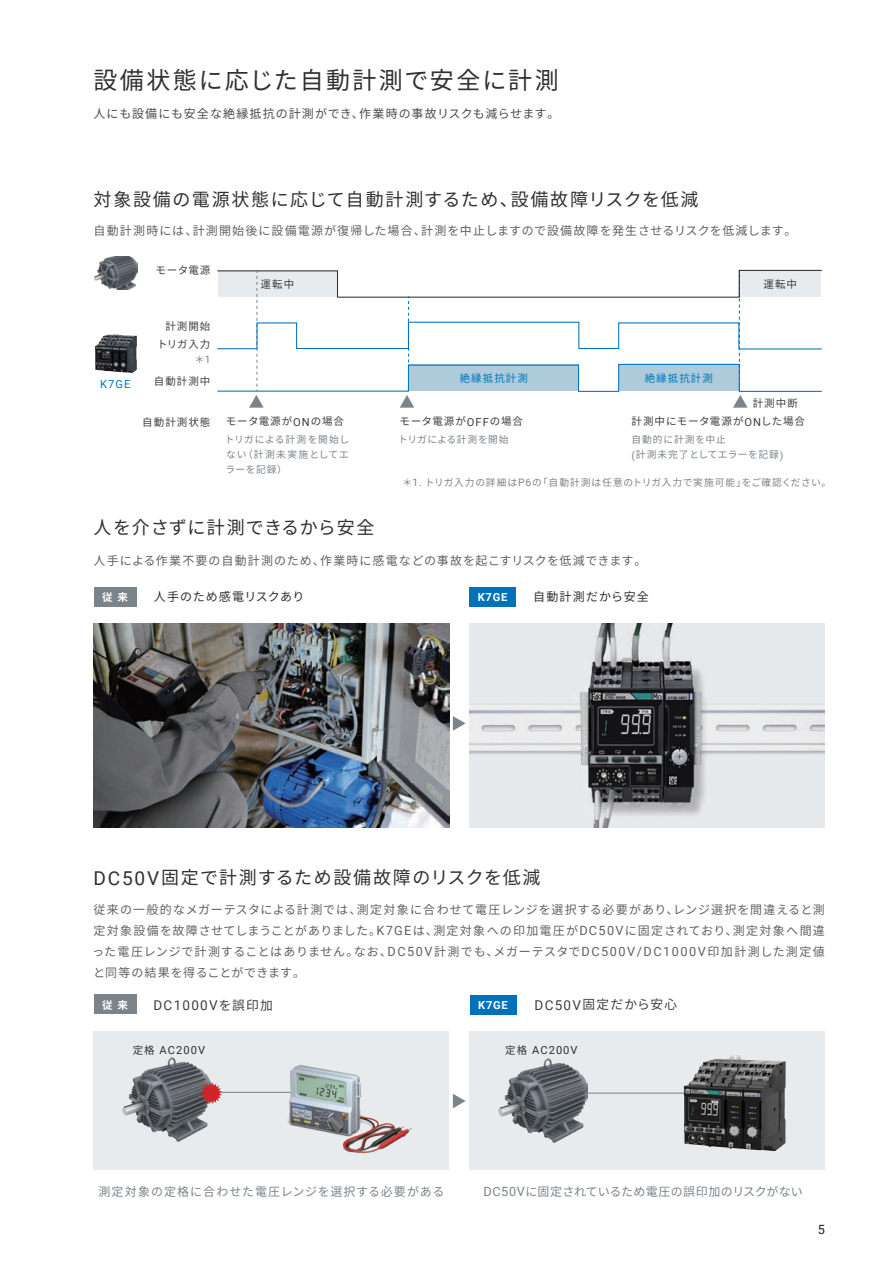
<style>
.page{position:relative;width:893px;height:1263px;background:#fff}
.page>*{position:absolute;margin:0;border:0;box-sizing:border-box;transform-origin:0 0}
.t1{font:24px "Source Han Sans";letter-spacing:.09em;color:#312f30}
.t2{font:18px "Source Han Sans";letter-spacing:.09em;color:#312f30}
.t3{font:18px "Source Han Sans";letter-spacing:.07em;color:#312f30}
.t4{font:18px "Source Han Sans";letter-spacing:.04em;color:#312f30}
.t5{font:13.5px "Roboto";letter-spacing:.095em;color:#3e3e3f}
.t6{font:12.75px "Source Han Sans";letter-spacing:.095em;color:#3e3e3f}
.t7{font:12.75px "Roboto";color:#231f20}
.t8{font:12px/21px "Source Han Sans";letter-spacing:.075em;color:#616164;text-align:justify}
.t9{font:12px "Source Han Sans";letter-spacing:.08em;color:#4a4b4c}
.t10{font:12px "Source Han Sans";letter-spacing:.02em;color:#7b848a}
.t11{font:12px "Source Han Sans";letter-spacing:.08em;color:#7b848a}
.t12{font:12px "Source Han Sans";letter-spacing:.055em;color:#312f30}
.t13{font:12px "Source Han Sans";letter-spacing:.085em;color:#312f30}
.t14{font:11.1px "Roboto";letter-spacing:.095em;color:#312f30}
.t15{font:700 11.1px "Roboto";letter-spacing:.065em;color:#fff}
.t16{font:11.1px "Roboto";color:#0076be}
.t17{font:10.5px/18px "Source Han Sans";letter-spacing:.1em;color:#3e3e3f;text-align:right}
.t18{font:10.5px "Source Han Sans";letter-spacing:.08em;color:#3e3e3f}
.t19{font:10.5px "Source Han Sans";letter-spacing:.1em;color:#0076be}
.t20{font:700 10.5px "Source Han Sans";color:#fff}
.t21{font:9.75px/15px "Source Han Sans";letter-spacing:.08em;color:#7b848a;text-align:justify}
.t22{font:9.75px "Source Han Sans";letter-spacing:.04em;color:#7b848a}
.s1{font-family:"Roboto";font-size:10.35px}
.s2{font-family:"Roboto";font-size:11.1px}
.s3{font-family:"Roboto";font-size:19.05px}
.s4{font-family:"Roboto";font-size:12.75px}
.s5{font-family:"Source Han Sans";font-size:12.75px}
.s6{font-family:"Roboto";font-size:13.5px}
.s7{font-family:"Source Han Sans";font-size:10.5px}
</style>
<div class="page">
<img style="left:94px;top:624px;width:355px;height:204px">
<div style="left:94px;top:1031px;width:355px;height:139px;background:#e7ebed"></div>
<hr style="left:200px;top:1092px;width:108px;height:1px;background:#7b848a">
<img style="left:286px;top:1065px;width:126px;height:89px">
<img style="left:122px;top:1058px;width:90px;height:83px">
<svg style="left:201px;top:1082px;width:21px;height:22px"></svg>
<img style="left:469px;top:624px;width:356px;height:204px">
<div style="left:469px;top:1031px;width:356px;height:139px;background:#e7ebed"></div>
<hr style="left:580px;top:1092px;width:124px;height:1px;background:#7b848a">
<img style="left:498px;top:1058px;width:89px;height:84px">
<img style="left:684px;top:1055px;width:102px;height:96px">
<img style="left:94px;top:256px;width:44px;height:33px">
<img style="left:95px;top:334px;width:42px;height:39px">
<svg style="left:217px;top:269px;width:605px;height:139px"></svg>
<svg style="left:453px;top:716px;width:13px;height:15px"></svg>
<svg style="left:453px;top:1094px;width:13px;height:14px"></svg>
<div style="left:469px;top:587px;width:47px;height:19px;background:#0072bc"></div>
<div style="left:470px;top:995px;width:46px;height:19px;background:#0072bc"></div>
<div style="left:94px;top:587px;width:42px;height:20px;background:#7b848a"></div>
<div style="left:94px;top:995px;width:42px;height:19px;background:#7b848a"></div>
<h1 class="t1" style="left:94px;top:67px;width:467px">設備状態に応じた自動計測で安全に計測</h1>
<p class="t9" style="left:94px;top:107px;width:467px">人にも設備にも安全な絶縁抵抗の計測ができ、作業時の事故リスクも減らせます。</p>
<h2 class="t2" style="left:94px;top:189px;width:606px">対象設備の電源状態に応じて自動計測するため、設備故障リスクを低減</h2>
<p class="t8" style="left:94px;top:220px;width:704px">自動計測時には、計測開始後に設備電源が復帰した場合、計測を中止しますので設備故障を発生させるリスクを低減します。</p>
<p class="t16" style="left:100px;top:376px;width:32px">K7GE</p>
<p class="t17" style="left:155px;top:262px;width:57px">モータ電源</p>
<p class="t17" style="left:261px;top:276px;width:35px">運転中</p>
<p class="t17" style="left:763px;top:276px;width:35px">運転中</p>
<p class="t17" style="left:157px;top:317px;width:55px">計測開始トリガ入力</p>
<p class="t21" style="left:195px;top:352px;width:17px">＊<span class="s1">1</span></p>
<p class="t17" style="left:154px;top:372px;width:58px">自動計測中</p>
<p class="t17" style="left:142px;top:413px;width:70px">自動計測状態</p>
<p class="t18" style="left:226px;top:416px;width:120px">モータ電源が<span class="s2">ON</span>の場合</p>
<p class="t21" style="left:225px;top:432px;width:126px">トリガによる計測を開始しない（計測未実施としてエラーを記録）</p>
<p class="t19" style="left:460px;top:372px;width:70px">絶縁抵抗計測</p>
<p class="t19" style="left:645px;top:372px;width:70px">絶縁抵抗計測</p>
<p class="t17" style="left:753px;top:394px;width:47px">計測中断</p>
<p class="t18" style="left:399px;top:416px;width:125px">モータ電源が<span class="s2">OFF</span>の場合</p>
<p class="t22" style="left:398px;top:434px;width:112px">トリガによる計測を開始</p>
<p class="t21" style="left:403px;top:475px;width:430px">＊<span class="s1">1.</span> トリガ入力の詳細は<span class="s1">P6</span>の「自動計測は任意のトリガ入力で実施可能」をご確認ください。</p>
<p class="t17" style="left:631px;top:413px;width:175px">計測中にモータ電源が<span class="s2">ON</span>した場合</p>
<p class="t21" style="left:631px;top:432px;width:153px">自動的に計測を中止<br><span class="s1">(</span>計測未完了としてエラーを記録<span class="s1">)</span></p>
<h2 class="t4" style="left:94px;top:517px;width:282px">人を介さずに計測できるから安全</h2>
<p class="t8" style="left:94px;top:550px;width:554px">人手による作業不要の自動計測のため、作業時に感電などの事故を起こすリスクを低減できます。</p>
<p class="t20" style="left:102px;top:591px;width:27px">従来</p>
<p class="t12" style="left:154px;top:590px;width:152px">人手のため感電リスクあり</p>
<p class="t13" style="left:533px;top:590px;width:117px">自動計測だから安全</p>
<p class="t15" style="left:478px;top:589px;width:31px">K7GE</p>
<h2 class="t3" style="left:94px;top:868px;width:448px"><span class="s3">DC50V</span>固定で計測するため設備故障のリスクを低減</h2>
<p class="t8" style="left:92px;top:899px;width:734px">従来の一般的なメガーテスタによる計測では、測定対象に合わせて電圧レンジを選択する必要があり、レンジ選択を間違えると測定対象設備を故障させてしまうことがありました。<span class="s4">K7GE</span>は、測定対象への印加電圧が<span class="s4">DC50V</span>に固定されており、測定対象へ間違った電圧レンジで計測することはありません。なお、<span class="s4">DC50V</span>計測でも、メガーテスタで<span class="s4">DC500V/DC1000V</span>印加計測した測定値と同等の結果を得ることができます。</p>
<p class="t20" style="left:102px;top:999px;width:27px">従来</p>
<p class="t5" style="left:153px;top:995px;width:121px">DC1000V<span class="s5">を誤印加</span></p>
<p class="t6" style="left:535px;top:997px;width:144px"><span class="s6">DC50V</span>固定だから安心</p>
<p class="t15" style="left:478px;top:997px;width:31px">K7GE</p>
<p class="t14" style="left:133px;top:1043px;width:74px"><span class="s7">定格</span> AC200V</p>
<p class="t14" style="left:505px;top:1043px;width:74px"><span class="s7">定格</span> AC200V</p>
<p class="t11" style="left:98px;top:1185px;width:347px">測定対象の定格に合わせた電圧レンジを選択する必要がある</p>
<p class="t10" style="left:483px;top:1185px;width:321px"><span class="s4">DC50V</span>に固定されているため電圧の誤印加のリスクがない</p>
<p class="t7" style="left:818px;top:1220px;width:9px">5</p>
</div>
